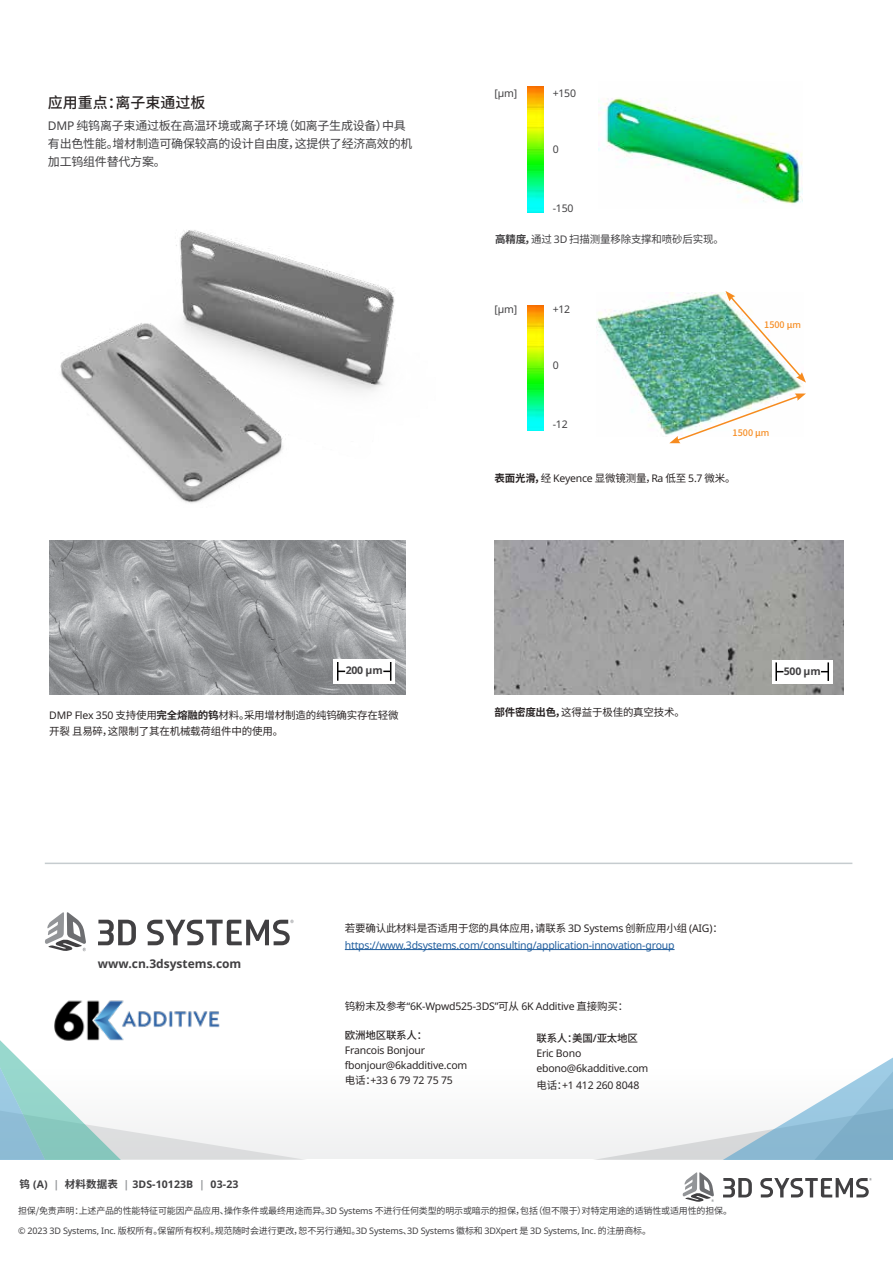
<style>
.page{position:relative;width:893px;height:1263px;background:#fff}
.page>*{position:absolute;margin:0;border:0;box-sizing:border-box;transform-origin:0 0}
.t1{font:500 15px "Noto Sans CJ Ksc";color:#292424}
.t2{font:12px/18px "Noto Sans CJ Ksc";letter-spacing:-.02em;color:#414042}
.t3{font:700 12px "Noto Sans";color:#414042}
.t4{font:10.5px "Noto Sans CJ Ksc";letter-spacing:-.02em;color:#292424}
.t5{font:10.5px/15px "Noto Sans";letter-spacing:-.02em;color:#292424}
.t6{font:10.5px "Noto Sans";letter-spacing:-.02em;color:#215e9e}
.t7{font:700 10.5px "Noto Sans";letter-spacing:.01em;color:#414042}
.t8{font:10.5px "Noto Sans";letter-spacing:-.02em;color:#414042}
.t9{font:10.5px "Noto Sans CJ Ksc";letter-spacing:-.02em;color:#414042}
.t10{font:500 10.5px "Noto Sans CJ Ksc";letter-spacing:-.02em;color:#292424}
.t11{font:9px "Noto Sans";letter-spacing:-.02em;color:#414042}
.t12{font:9px "Noto Sans CJ Ksc";letter-spacing:-.02em;color:#414042}
.t13{font:500 9px "Noto Sans CJ Kjp";color:#f68b1f}
.s1{font-family:"Noto Sans"}
.s2{font-weight:700}
.s3{font-family:"Noto Sans CJ Ksc"}
.s4{color:#939598}
</style>
<div class="page">
<div style="left:0;top:1069px;width:893px;height:90px;background:#f7f7f7"></div>
<svg style="left:0;top:1040px;width:300px;height:119px"></svg>
<svg style="left:564px;top:862px;width:329px;height:297px"></svg>
<svg style="left:723px;top:1178px;width:29px;height:19px"></svg>
<svg style="left:760px;top:1178px;width:111px;height:19px"></svg>
<svg style="left:683px;top:1172px;width:31px;height:30px"></svg>
<img style="left:60px;top:230px;width:335px;height:273px">
<img style="left:49px;top:540px;width:357px;height:155px">
<div style="left:333px;top:660px;width:62px;height:24px;background:#fff"></div>
<svg style="left:337px;top:662px;width:8px;height:19px"></svg>
<svg style="left:383px;top:662px;width:8px;height:19px"></svg>
<img style="left:494px;top:540px;width:349px;height:155px">
<div style="left:772px;top:660px;width:61px;height:24px;background:#fff"></div>
<svg style="left:775px;top:662px;width:8px;height:19px"></svg>
<svg style="left:821px;top:662px;width:8px;height:19px"></svg>
<img style="left:599px;top:98px;width:203px;height:106px">
<img style="left:528px;top:86px;width:16px;height:126px">
<img style="left:597px;top:293px;width:206px;height:142px">
<img style="left:669px;top:393px;width:137px;height:50px">
<svg style="left:725px;top:291px;width:81px;height:92px"></svg>
<img style="left:528px;top:305px;width:16px;height:126px">
<svg style="left:98px;top:920px;width:38px;height:25px"></svg>
<svg style="left:147px;top:920px;width:146px;height:25px"></svg>
<svg style="left:45px;top:912px;width:41px;height:39px"></svg>
<img style="left:40px;top:1000px;width:194px;height:42px">
<hr style="left:345px;top:949px;width:330px;height:1px;background:#215e9e">
<hr style="left:45px;top:863px;width:807px;height:1px;background:#c6cccf">
<h1 class="t1" style="left:48px;top:94px;width:159px">应用重点：离子束通过板</h1>
<p class="t2" style="left:48px;top:117px;width:366px"><span class="s1">DMP</span> 纯钨离子束通过板在高温环境或离子环境（如离子生成设备）中具有出色性能。增材制造可确保较高的设计自由度，这提供了经济高效的机加工钨组件替代方案。</p>
<p class="t8" style="left:494px;top:86px;width:24px">[µm]</p>
<p class="t8" style="left:553px;top:86px;width:25px">+150</p>
<p class="t8" style="left:553px;top:142px;width:8px">0</p>
<p class="t8" style="left:553px;top:201px;width:22px">-150</p>
<p class="t9" style="left:495px;top:233px;width:230px"><span class="s2">高精度，</span>通过 <span class="s1">3D</span> 扫描测量移除支撑和喷砂后实现。</p>
<p class="t8" style="left:494px;top:302px;width:24px">[µm]</p>
<p class="t8" style="left:553px;top:302px;width:19px">+12</p>
<p class="t8" style="left:553px;top:358px;width:8px">0</p>
<p class="t8" style="left:553px;top:416px;width:16px">-12</p>
<p class="t13" style="left:764px;top:319px;width:38px">1500 <span class="s3">µ</span><span class="s1">m</span></p>
<p class="t13" style="left:733px;top:427px;width:38px">1500 <span class="s3">µ</span><span class="s1">m</span></p>
<p class="t4" style="left:494px;top:472px;width:243px"><span class="s2">表面光滑，</span>经 <span class="s1">Keyence</span> 显微镜测量，<span class="s1">Ra</span> 低至 <span class="s1">5.7</span> 微米。</p>
<p class="t7" style="left:346px;top:663px;width:38px">200 µm</p>
<p class="t7" style="left:784px;top:663px;width:38px">500 µm</p>
<p class="t4" style="left:49px;top:709px;width:351px"><span class="s1">DMP Flex 350</span> 支持使用<span class="s2">完全熔融的钨</span>材料。采用增材制造的纯钨确实存在轻微</p>
<p class="t4" style="left:494px;top:706px;width:192px"><span class="s2">部件密度出色，</span>这得益于极佳的真空技术。</p>
<p class="t4" style="left:49px;top:726px;width:235px">开裂且易碎，这限制了其在机械载荷组件中的使用。</p>
<p class="t3" style="left:98px;top:955px;width:145px">www.cn.3dsystems.com</p>
<p class="t4" style="left:345px;top:922px;width:379px">若要确认此材料是否适用于您的具体应用，请联系 <span class="s1">3D Systems</span> 创新应用小组 <span class="s1">(AIG)</span>：</p>
<p class="t6" style="left:345px;top:938px;width:331px">https://www.3dsystems.com/consulting/application-innovation-group</p>
<p class="t5" style="left:345px;top:999px;width:285px"><span class="s3">钨粉末及参考</span>“6K-Wpwd525-3DS”<span class="s3">可从</span> 6K Additive <span class="s3">直接购买：</span></p>
<p class="t10" style="left:345px;top:1029px;width:84px">欧洲地区联系人：</p>
<p class="t5" style="left:345px;top:1043px;width:124px">Francois Bonjour fbonjour@6kadditive.com<span class="s3">电话：</span>+33 6 79 72 75 75</p>
<p class="t10" style="left:536px;top:1032px;width:103px">联系人：美国<span class="s1">/</span>亚太地区</p>
<p class="t5" style="left:536px;top:1045px;width:113px">Eric Bono ebono@6kadditive.com</p>
<p class="t5" style="left:536px;top:1077px;width:104px"><span class="s3">电话：</span>+1 412 260 8048</p>
<p class="t7" style="left:20px;top:1176px;width:220px"><span class="s3">钨</span> (A) <span class="s4">|</span> <span class="s3">材料数据表</span> <span class="s4">|</span> 3DS-10123B <span class="s4">|</span> 03-23</p>
<p class="t12" style="left:18px;top:1206px;width:715px">担保/免责声明：上述产品的性能特征可能因产品应用、操作条件或最终用途而异。<span class="s1">3D Systems</span> 不进行任何类型的明示或暗示的担保，包括（但不限于）对特定用途的适销性或适用性的担保。</p>
<p class="t11" style="left:18px;top:1224px;width:634px">© 2023 3D Systems, Inc. <span class="s3">版权所有。保留所有权利。规范随时会进行更改，恕不另行通知。</span>3D Systems<span class="s3">、</span>3D Systems <span class="s3">徽标和</span> 3DXpert <span class="s3">是</span> 3D Systems, Inc. <span class="s3">的注册商标。</span></p>
</div>
